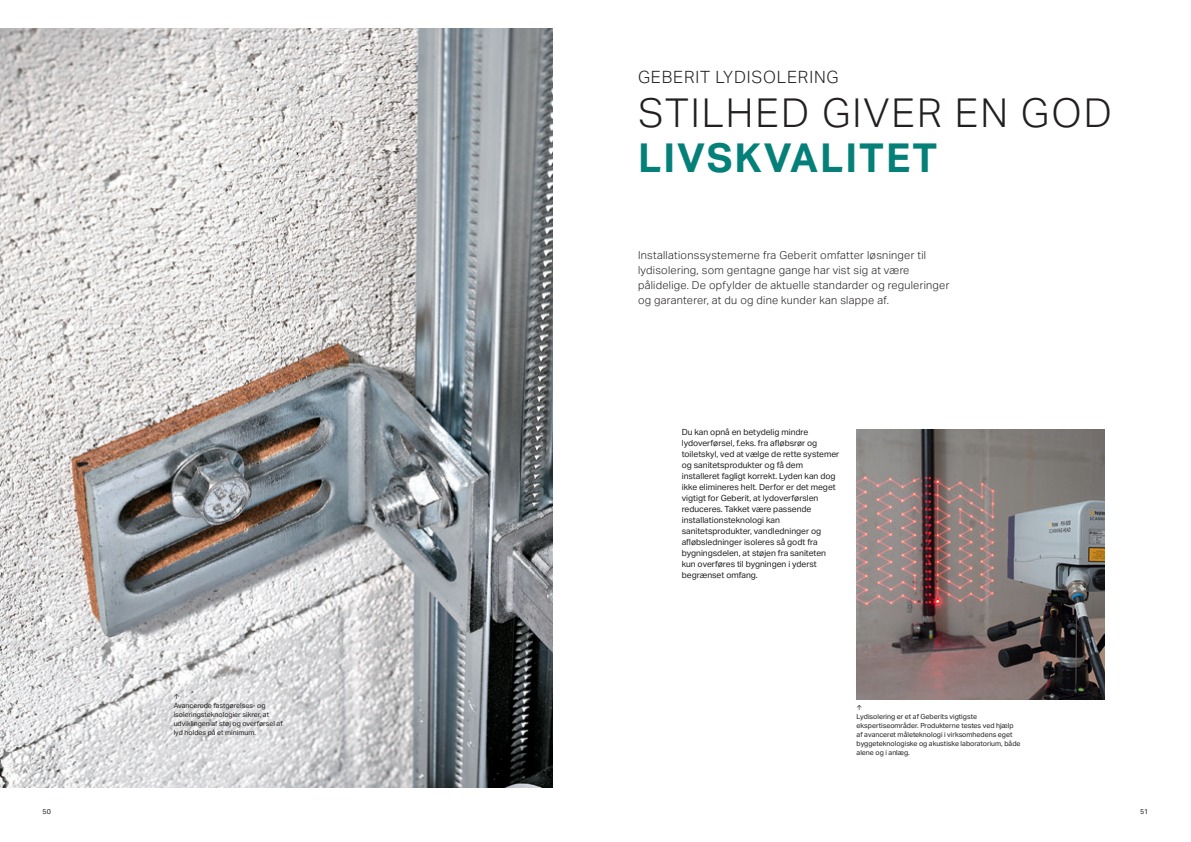
<style>
.page{position:relative;width:1191px;height:842px;background:#fff}
.page>*{position:absolute;margin:0;border:0;box-sizing:border-box;transform-origin:0 0}
.t1{font:300 40px "Aktiv Grotesk Geberit";letter-spacing:.05em;color:#231f20}
.t2{font:700 40px "Aktiv Grotesk Geberit";letter-spacing:.05em;color:#058079}
.t3{font:300 17px "Aktiv Grotesk Geberit";letter-spacing:.05em;color:#231f20}
.t4{font:300 11px/15px "Aktiv Grotesk Geberit";letter-spacing:.025em;color:#231f20}
.t5{font:8.5px/11px "Aktiv Grotesk Geberit";color:#231f20}
.t6{font:7px/9px "Aktiv Grotesk Geberit";color:#231f20}
</style>
<div class="page">
<img style="left:856px;top:429px;width:248px;height:270px">
<img style="left:0;top:28px;width:553px;height:759px">
<h2 class="t3" style="left:638px;top:68px;width:202px">GEBERIT LYDISOLERING</h2>
<h1 class="t1" style="left:638px;top:90px;width:475px">STILHED GIVER EN GOD</h1>
<h1 class="t2" style="left:638px;top:133px;width:301px">LIVSKVALITET</h1>
<p class="t4" style="left:638px;top:248px;width:313px">Installationssystemerne fra Geberit omfatter løsninger til lydisolering, som gentagne gange har vist sig at være pålidelige. De opfylder de aktuelle standarder og reguleringer og garanterer, at du og dine kunder kan slappe af.</p>
<p class="t5" style="left:681px;top:427px;width:159px">Du kan opnå en betydelig mindre lydoverførsel, f.eks. fra afløbsrør og toiletskyl, ved at vælge de rette systemer og sanitetsprodukter og få dem installeret fagligt korrekt. Lyden kan dog ikke elimineres helt. Derfor er det meget vigtigt for Geberit, at lydoverførslen reduceres. Takket være passende installationsteknologi kan sanitetsprodukter, vandledninger og afløbsledninger isoleres så godt fra bygningsdelen, at støjen fra saniteten kun overføres til bygningen i yderst begrænset omfang.</p>
<p class="t6" style="left:174px;top:692px;width:110px">↑<br>Avancerede fastgørelses- og isoleringsteknologier sikrer, at udviklingen af støj og overførsel af lyd holdes på et minimum.</p>
<p class="t6" style="left:856px;top:703px;width:165px">↑<br>Lydisolering er et af Geberits vigtigste ekspertiseområder. Produkterne testes ved hjælp af avanceret måleteknologi i virksomhedens eget byggeteknologiske og akustiske laboratorium, både alene og i anlæg.</p>
<p class="t6" style="left:43px;top:807px;width:10px">50</p>
<p class="t6" style="left:1140px;top:807px;width:10px">51</p>
</div>
